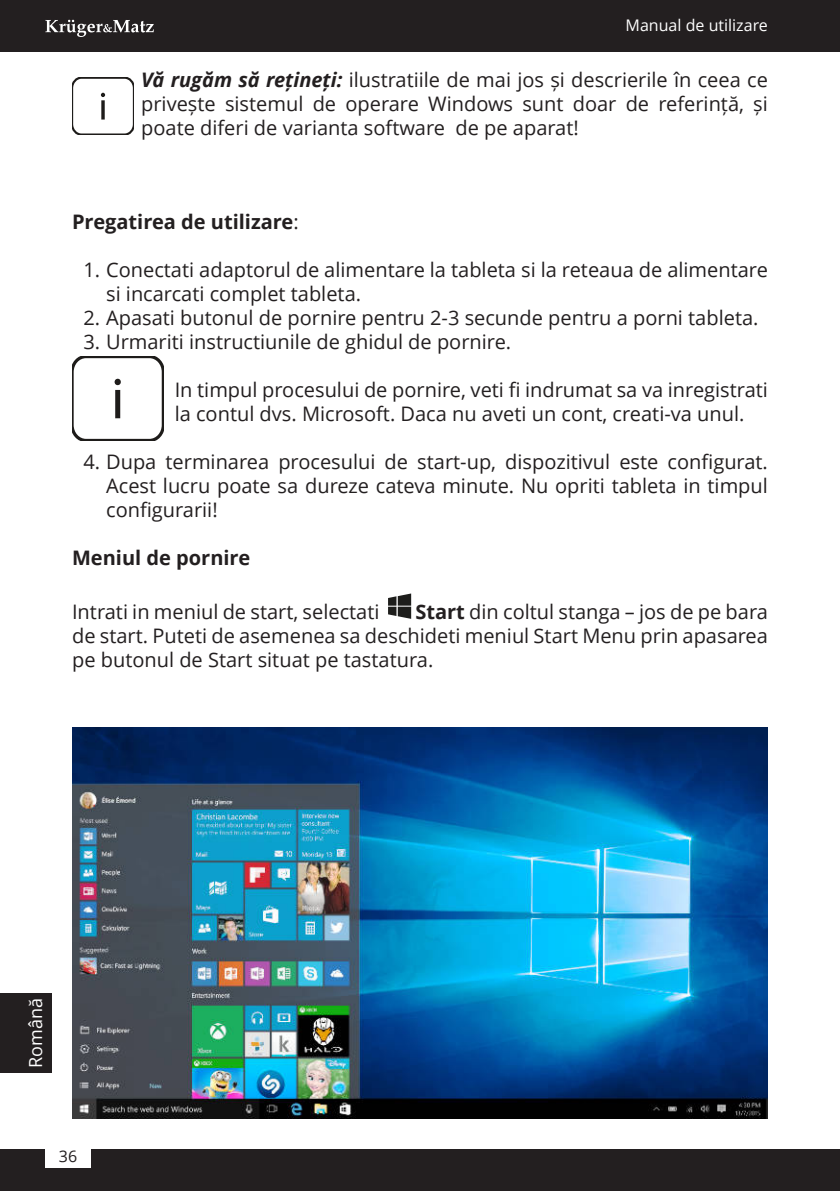
<style>
.page{position:relative;width:840px;height:1191px;background:#fff}
.page>*{position:absolute;margin:0;border:0;box-sizing:border-box;transform-origin:0 0}
.t1{font:20px/24px "Open Sans";color:#231f20;text-align:justify}
.t2{font:700 20px "Open Sans";color:#231f20}
.t3{font:18px "Open Sans";color:#fff}
.t4{font:16px "Open Sans";color:#fff}
.t5{font:16px "Open Sans";color:#231f20}
.s1{font-weight:700;font-style:italic}
.s2{font-weight:400}
.s3{font-weight:700}
</style>
<div class="page">
<svg style="left:388px;top:593px;width:23px;height:26px"></svg>
<img style="left:72px;top:727px;width:695px;height:391px">
<svg style="left:72px;top:356px;width:91px;height:84px"></svg>
<svg style="left:101px;top:100px;width:4px;height:20px"></svg>
<svg style="left:101px;top:93px;width:4px;height:4px"></svg>
<div style="left:72px;top:78px;width:62px;height:57px;border:2px solid #1e1c1a;border-radius:10px"></div>
<hr style="left:839px;top:1149px;width:1px;height:42px;background:#231f20">
<div style="left:0;top:1149px;width:839px;height:42px;background:#231f20"></div>
<hr style="left:839px;top:0;width:1px;height:51px;background:#231f20">
<div style="left:0;top:0;width:839px;height:51px;background:#231f20"></div>
<svg style="left:45px;top:20px;width:109px;height:17px"></svg>
<div style="left:45px;top:1144px;width:46px;height:24px;background:#fff"></div>
<div style="left:0;top:993px;width:51px;height:79px;background:#231f20"></div>
<p class="t4" style="left:625px;top:18px;width:144px">Manual de utilizare</p>
<p class="t1" style="left:141px;top:70px;width:628px"><span class="s1">Vă rugăm să rețineți:</span> ilustratiile de mai jos și descrierile în ceea ce privește sistemul de operare Windows sunt doar de referință, și poate diferi de varianta software de pe aparat!</p>
<p class="t2" style="left:72px;top:214px;width:228px">Pregatirea de utilizare<span class="s2">:</span></p>
<p class="t1" style="left:106px;top:260px;width:663px;text-indent:-23px">1. Conectati adaptorul de alimentare la tableta si la reteaua de alimentare si incarcati complet tableta.</p>
<p class="t1" style="left:83px;top:308px;width:676px">2. Apasati butonul de pornire pentru 2-3 secunde pentru a porni tableta.</p>
<p class="t1" style="left:83px;top:332px;width:429px">3. Urmariti instructiunile de ghidul de pornire.</p>
<p class="t1" style="left:174px;top:380px;width:594px">In timpul procesului de pornire, veti fi indrumat sa va inregistrati la contul dvs. Microsoft. Daca nu aveti un cont, creati-va unul.</p>
<p class="t1" style="left:106px;top:452px;width:663px;text-indent:-23px">4. Dupa terminarea procesului de start-up, dispozitivul este configurat.<br>Acest lucru poate sa dureze cateva minute. Nu opriti tableta in timpul configurarii!</p>
<p class="t2" style="left:72px;top:550px;width:179px">Meniul de pornire</p>
<p class="t1" style="left:72px;top:601px;width:309px">Intrati in meniul de start, selectati</p>
<p class="t1" style="left:72px;top:601px;width:697px;text-indent:343px"><span class="s3">Start</span> din coltul stanga – jos de pe bara de start. Puteti de asemenea sa deschideti meniul Start Menu prin apasarea pe butonul de Start situat pe tastatura.</p>
<p class="t3" style="left:28px;top:1067px;width:71px;rotate:-90deg">Română</p>
<p class="t5" style="left:59px;top:1149px;width:20px">36</p>
</div>
